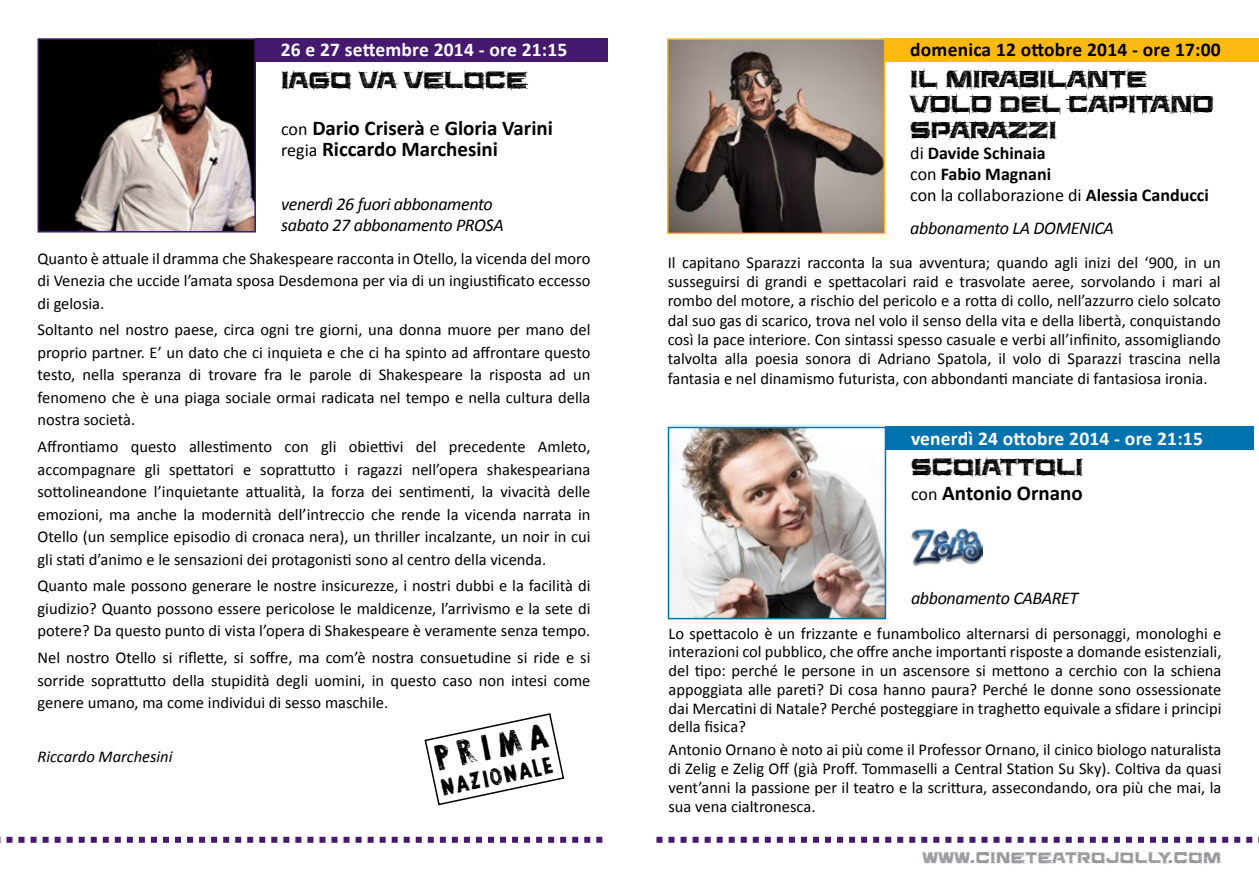
<style>
.page{position:relative;width:1259px;height:893px;background:#fff}
.page>*{position:absolute;margin:0;border:0;box-sizing:border-box;transform-origin:0 0}
.t1{font:700 36px "Lino Stamp";color:#000}
.t2{font:27px/25.5px "Saucer BB";color:#000}
.t3{font:700 24px "Lino Stamp";color:#000}
.t4{font:700 21px/21px "Calibri";color:#000}
.t5{font:700 19.5px "Calibri";letter-spacing:.01em;color:#fff}
.t6{font:700 19.5px "Calibri";letter-spacing:.01em;color:#000}
.t7{font:italic 18px/21.6px "Calibri";letter-spacing:-.02em;color:#000}
.t8{font:700 18px/21px "Calibri";color:#000}
.t9{font:18px "Saucer BB";letter-spacing:.03em;color:#939598}
.t10{font:16.5px/22.5px "Calibri";color:#000;text-align:justify}
.t11{font:italic 16.5px "Calibri";color:#000}
.s1{font-weight:400;font-size:18px}
.s2{font-weight:400}
</style>
<div class="page">
<svg style="left:0;top:837px;width:1259px;height:6px"></svg>
<div style="left:606px;top:0;width:46px;height:893px;background:#fff"></div>
<img style="left:670px;top:41px;width:212px;height:190px">
<div style="left:667px;top:38px;width:218px;height:196px;border:2px solid #fdb913"></div>
<div style="left:884px;top:38px;width:375px;height:24px;background:#fdb913"></div>
<div style="left:255px;top:38px;width:368px;height:24px;background:#45196e"></div>
<img style="left:40px;top:41px;width:213px;height:189px">
<div style="left:37px;top:38px;width:219px;height:195px;border:2px solid #45196e"></div>
<div style="left:608px;top:0;width:43px;height:893px;background:#fff"></div>
<svg style="left:424px;top:713px;width:141px;height:93px"></svg>
<div style="left:885px;top:427px;width:368px;height:23px;background:#0073ae"></div>
<img style="left:671px;top:430px;width:212px;height:186px">
<div style="left:668px;top:427px;width:218px;height:192px;border:2px solid #0073ae"></div>
<img style="left:911px;top:528px;width:71px;height:37px">
<p class="t5" style="left:281px;top:37px;width:288px">26 e 27 settembre 2014 - ore 21:15</p>
<h2 class="t2" style="left:281px;top:68px;width:247px">IAGO VA VELOCE</h2>
<p class="t4" style="left:281px;top:117px;width:273px"><span class="s1">con</span> Dario Criserà <span class="s2">e</span> Gloria Varini <span class="s1">regia</span> Riccardo Marchesini</p>
<p class="t7" style="left:281px;top:192px;width:224px">venerdì 26 fuori abbonamento sabato 27 abbonamento PROSA</p>
<p class="t10" style="left:37px;top:247px;width:554px">Quanto è attuale il dramma che Shakespeare racconta in Otello, la vicenda del moro di Venezia che uccide l’amata sposa Desdemona per via di un ingiustificato eccesso di gelosia.</p>
<p class="t10" style="left:37px;top:319px;width:554px">Soltanto nel nostro paese, circa ogni tre giorni, una donna muore per mano del proprio partner. E’ un dato che ci inquieta e che ci ha spinto ad affrontare questo testo, nella speranza di trovare fra le parole di Shakespeare la risposta ad un fenomeno che è una piaga sociale ormai radicata nel tempo e nella cultura della nostra società.</p>
<p class="t10" style="left:37px;top:435px;width:554px">Affrontiamo questo allestimento con gli obiettivi del precedente Amleto, accompagnare gli spettatori e soprattutto i ragazzi nell’opera shakespeariana sottolineandone l’inquietante attualità, la forza dei sentimenti, la vivacità delle emozioni, ma anche la modernità dell’intreccio che rende la vicenda narrata in Otello (un semplice episodio di cronaca nera), un thriller incalzante, un noir in cui gli stati d’animo e le sensazioni dei protagonisti sono al centro della vicenda.</p>
<p class="t10" style="left:37px;top:575px;width:554px">Quanto male possono generare le nostre insicurezze, i nostri dubbi e la facilità di giudizio? Quanto possono essere pericolose le maldicenze, l’arrivismo e la sete di potere? Da questo punto di vista l’opera di Shakespeare è veramente senza tempo.</p>
<p class="t10" style="left:37px;top:646px;width:554px">Nel nostro Otello si riflette, si soffre, ma com’è nostra consuetudine si ride e si sorride soprattutto della stupidità degli uomini, in questo caso non intesi come genere umano, ma come individui di sesso maschile.</p>
<p class="t11" style="left:37px;top:745px;width:136px">Riccardo Marchesini</p>
<h1 class="t1" style="left:431px;top:743px;width:115px;rotate:-12deg">PRIMA</h1>
<h3 class="t3" style="left:439px;top:778px;width:115px;rotate:-12deg">NAZIONALE</h3>
<p class="t6" style="left:910px;top:37px;width:312px">domenica 12 ottobre 2014 - ore 17:00</p>
<h2 class="t2" style="left:910px;top:66px;width:305px">IL MIRABILANTE<br>VOLO DEL CAPITANO<br>SPARAZZI</h2>
<p class="t8" style="left:910px;top:142px;width:300px"><span class="s2">di</span> Davide Schinaia<br><span class="s2">con</span> Fabio Magnani<br><span class="s2">con la collaborazione di</span> Alessia Canducci</p>
<p class="t7" style="left:910px;top:217px;width:205px">abbonamento LA DOMENICA</p>
<p class="t10" style="left:668px;top:252px;width:554px;line-height:19.4px">Il capitano Sparazzi racconta la sua avventura; quando agli inizi del ‘900, in un susseguirsi di grandi e spettacolari raid e trasvolate aeree, sorvolando i mari al rombo del motore, a rischio del pericolo e a rotta di collo, nell’azzurro cielo solcato dal suo gas di scarico, trova nel volo il senso della vita e della libertà, conquistando così la pace interiore. Con sintassi spesso casuale e verbi all’infinito, assomigliando talvolta alla poesia sonora di Adriano Spatola, il volo di Sparazzi trascina nella fantasia e nel dinamismo futurista, con abbondanti manciate di fantasiosa ironia.</p>
<p class="t5" style="left:911px;top:426px;width:293px">venerdì 24 ottobre 2014 - ore 21:15</p>
<h2 class="t2" style="left:911px;top:454px;width:173px">SCOIATTOLI</h2>
<p class="t4" style="left:911px;top:483px;width:173px"><span class="s1">con</span> Antonio Ornano</p>
<p class="t7" style="left:911px;top:587px;width:169px">abbonamento CABARET</p>
<p class="t10" style="left:668px;top:624px;width:554px;line-height:18.8px">Lo spettacolo è un frizzante e funambolico alternarsi di personaggi, monologhi e interazioni col pubblico, che offre anche importanti risposte a domande esistenziali, del tipo: perché le persone in un ascensore si mettono a cerchio con la schiena appoggiata alle pareti? Di cosa hanno paura? Perché le donne sono ossessionate dai Mercatini di Natale? Perché posteggiare in traghetto equivale a sfidare i principi della fisica?</p>
<p class="t10" style="left:668px;top:740px;width:554px;line-height:18.8px">Antonio Ornano è noto ai più come il Professor Ornano, il cinico biologo naturalista di Zelig e Zelig Off (già Proff. Tommaselli a Central Station Su Sky). Coltiva da quasi vent’anni la passione per il teatro e la scrittura, assecondando, ora più che mai, la sua vena cialtronesca.</p>
<p class="t9" style="left:922px;top:849px;width:300px">WWW.CINETEATROJOLLY.COM</p>
</div>
